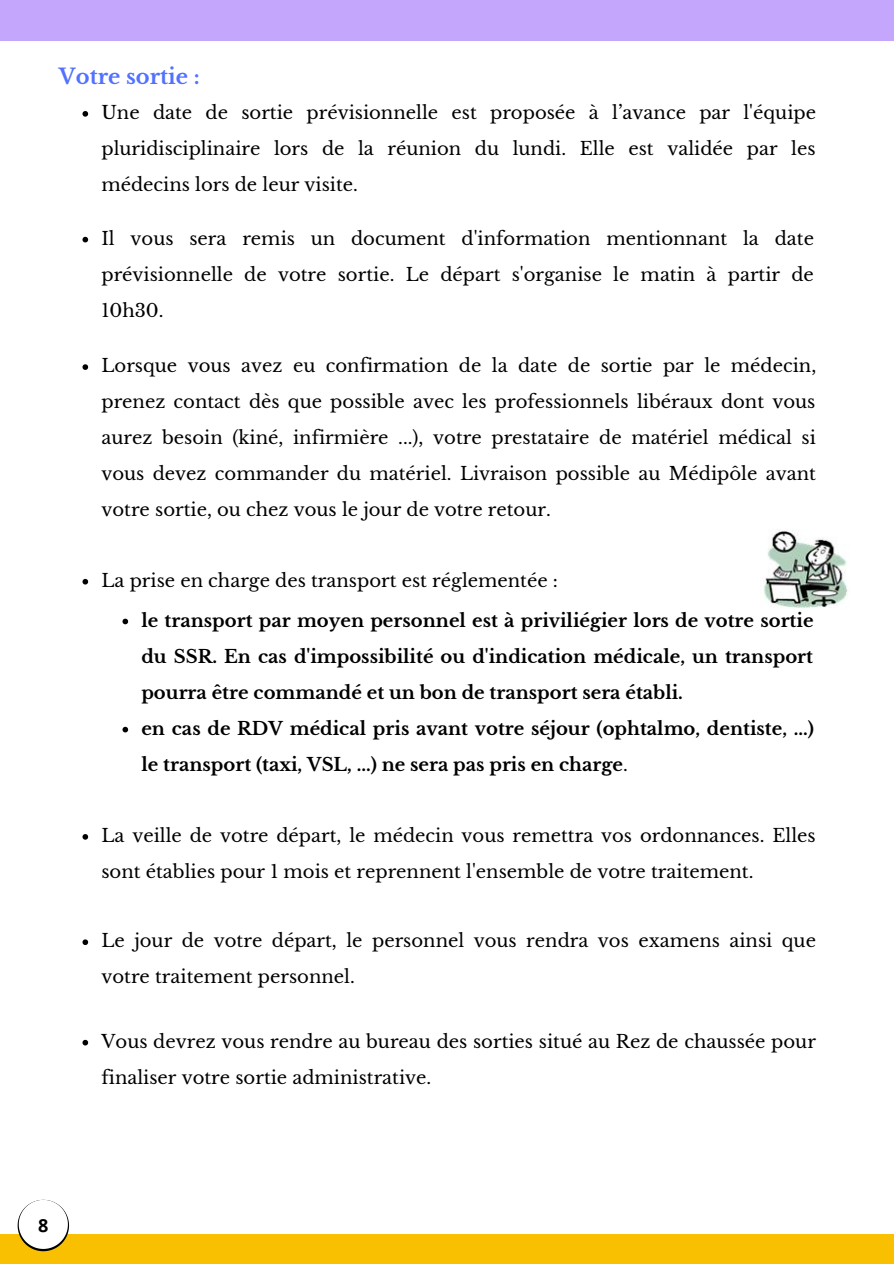
<style>
.page{position:relative;width:894px;height:1264px;background:#fff}
.page>*{position:absolute;margin:0;border:0;box-sizing:border-box;transform-origin:0 0}
.t1{font:700 21px "Libre Baskerville";color:#5271ff}
.t2{font:18px/36px "Libre Baskerville";color:#000;text-align:justify}
.t3{font:700 18px/36px "Libre Baskerville";color:#000}
.t4{font:700 18px "Open Sans";color:#000}
.s1{font-weight:400}
</style>
<div class="page">
<img style="left:763px;top:529px;width:85px;height:79px">
<svg style="left:122px;top:618px;width:6px;height:6px"></svg>
<svg style="left:122px;top:726px;width:6px;height:6px"></svg>
<svg style="left:82px;top:364px;width:6px;height:6px"></svg>
<svg style="left:82px;top:111px;width:6px;height:6px"></svg>
<svg style="left:82px;top:237px;width:6px;height:5px"></svg>
<svg style="left:82px;top:579px;width:6px;height:5px"></svg>
<svg style="left:82px;top:834px;width:6px;height:5px"></svg>
<svg style="left:82px;top:939px;width:6px;height:6px"></svg>
<svg style="left:82px;top:1039px;width:6px;height:6px"></svg>
<div style="left:0;top:1233px;width:893px;height:30px;background:#f8c000"></div>
<svg style="left:18px;top:1199px;width:51px;height:52px"></svg>
<div style="left:0;top:0;width:893px;height:40px;background:#c4a7fd"></div>
<p class="t1" style="left:59px;top:64px;width:142px">Votre sortie :</p>
<p class="t2" style="left:101px;top:95px;width:716px">Une date de sortie prévisionnelle est proposée à l’avance par l'équipe pluridisciplinaire lors de la réunion du lundi. Elle est validée par les médecins lors de leur visite.</p>
<p class="t2" style="left:101px;top:220px;width:714px">Il vous sera remis un document d'information mentionnant la date prévisionnelle de votre sortie. Le départ s'organise le matin à partir de 10h30.</p>
<p class="t2" style="left:101px;top:348px;width:716px">Lorsque vous avez eu confirmation de la date de sortie par le médecin, prenez contact dès que possible avec les professionnels libéraux dont vous aurez besoin (kiné, infirmière ...), votre prestataire de matériel médical si vous devez commander du matériel. Livraison possible au Médipôle avant votre sortie, ou chez vous le jour de votre retour.</p>
<p class="t2" style="left:101px;top:562px;width:458px">La prise en charge des transport est réglementée :</p>
<p class="t3" style="left:141px;top:602px;width:674px">le transport par moyen personnel est à priviliégier lors de votre sortie du SSR. En cas d'impossibilité ou d'indication médicale, un transport pourra être commandé et un bon de transport sera établi.<br>en cas de RDV médical pris avant votre séjour (ophtalmo, dentiste, ...) le transport (taxi, VSL, ...) ne sera pas pris en charge<span class="s1">.</span></p>
<p class="t2" style="left:101px;top:817px;width:715px">La veille de votre départ, le médecin vous remettra vos ordonnances. Elles sont établies pour 1 mois et reprennent l'ensemble de votre traitement.</p>
<p class="t2" style="left:101px;top:923px;width:716px">Le jour de votre départ, le personnel vous rendra vos examens ainsi que votre traitement personnel.</p>
<p class="t2" style="left:101px;top:1023px;width:715px">Vous devrez vous rendre au bureau des sorties situé au Rez de chaussée pour finaliser votre sortie administrative.</p>
<p class="t4" style="left:38px;top:1212px;width:12px">8</p>
</div>
